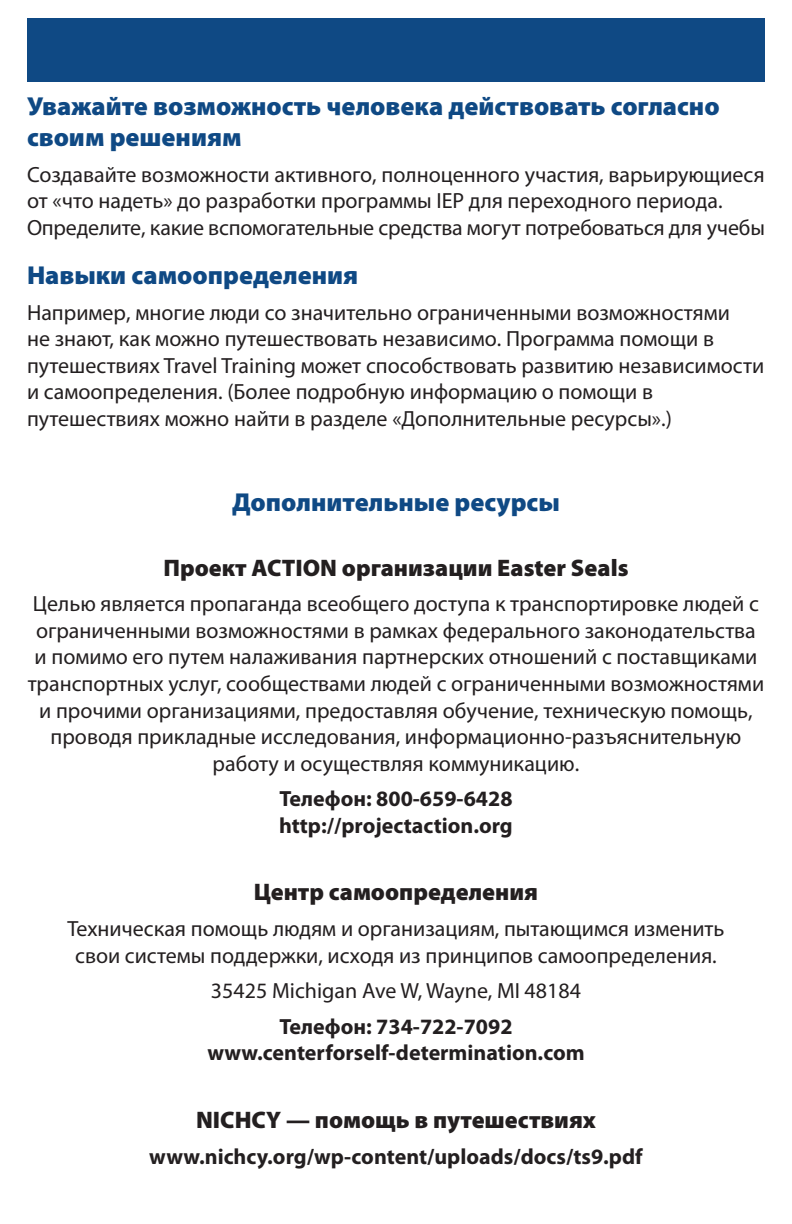
<style>
.page{position:relative;width:792px;height:1224px;background:#fff}
.page>*{position:absolute;margin:0;border:0;box-sizing:border-box;transform-origin:0 0}
.t1{font:900 26px/31.4px "Myriad Pro";color:#0f4984}
.t2{font:900 24px "Myriad Pro";color:#231f20}
.t3{font:22px/26.6px "Myriad Pro";color:#231f20}
.t4{font:700 22px/26.6px "Myriad Pro";color:#231f20}
</style>
<div class="page">
<div style="left:27px;top:18px;width:738px;height:63px;background:#0f4984"></div>
<p class="t1" style="left:27px;top:89px;width:694px">Уважайте возможность человека действовать согласно своим решениям</p>
<p class="t3" style="left:27px;top:160px;width:739px">Создавайте возможности активного, полноценного участия, варьирующиеся от «что надеть» до разработки программы IEP для переходного периода.<br>Определите, какие вспомогательные средства могут потребоваться для учебы</p>
<p class="t1" style="left:27px;top:259px;width:333px">Навыки самоопределения</p>
<p class="t3" style="left:27px;top:299px;width:739px">Например, многие люди со значительно ограниченными возможностями<br>не знают, как можно путешествовать независимо. Программа помощи в путешествиях Travel Training может способствовать развитию независимости и самоопределения. (Более подробную информацию о помощи в путешествиях можно найти в разделе «Дополнительные ресурсы».)</p>
<p class="t1" style="left:232px;top:485px;width:329px">Дополнительные ресурсы</p>
<p class="t2" style="left:163px;top:551px;width:467px">Проект ACTION организации Easter Seals</p>
<p class="t3" style="left:28px;top:590px;width:738px;text-align:center">Целью является пропаганда всеобщего доступа к транспортировке людей с ограниченными возможностями в рамках федерального законодательства и помимо его путем налаживания партнерских отношений с поставщиками транспортных услуг, сообществами людей с ограниченными возможностями и прочими организациями, предоставляя обучение, техническую помощь, проводя прикладные исследования, информационно-разъяснительную работу и осуществляя коммуникацию.</p>
<p class="t4" style="left:279px;top:785px;width:235px">Телефон: 800-659-6428 http://projectaction.org</p>
<p class="t2" style="left:254px;top:876px;width:286px">Центр самоопределения</p>
<p class="t3" style="left:68px;top:915px;width:658px;text-align:center">Техническая помощь людям и организациям, пытающимся изменить свои системы поддержки, исходя из принципов самоопределения.</p>
<p class="t3" style="left:211px;top:977px;width:372px">35425 Michigan Ave W, Wayne, MI 48184</p>
<p class="t4" style="left:207px;top:1012px;width:379px;text-align:center">Телефон: 734-722-7092 www.centerforself-determination.com</p>
<p class="t2" style="left:196px;top:1104px;width:401px">NICHCY — помощь в путешествиях</p>
<p class="t4" style="left:149px;top:1142px;width:495px">www.nichcy.org/wp-content/uploads/docs/ts9.pdf</p>
</div>
